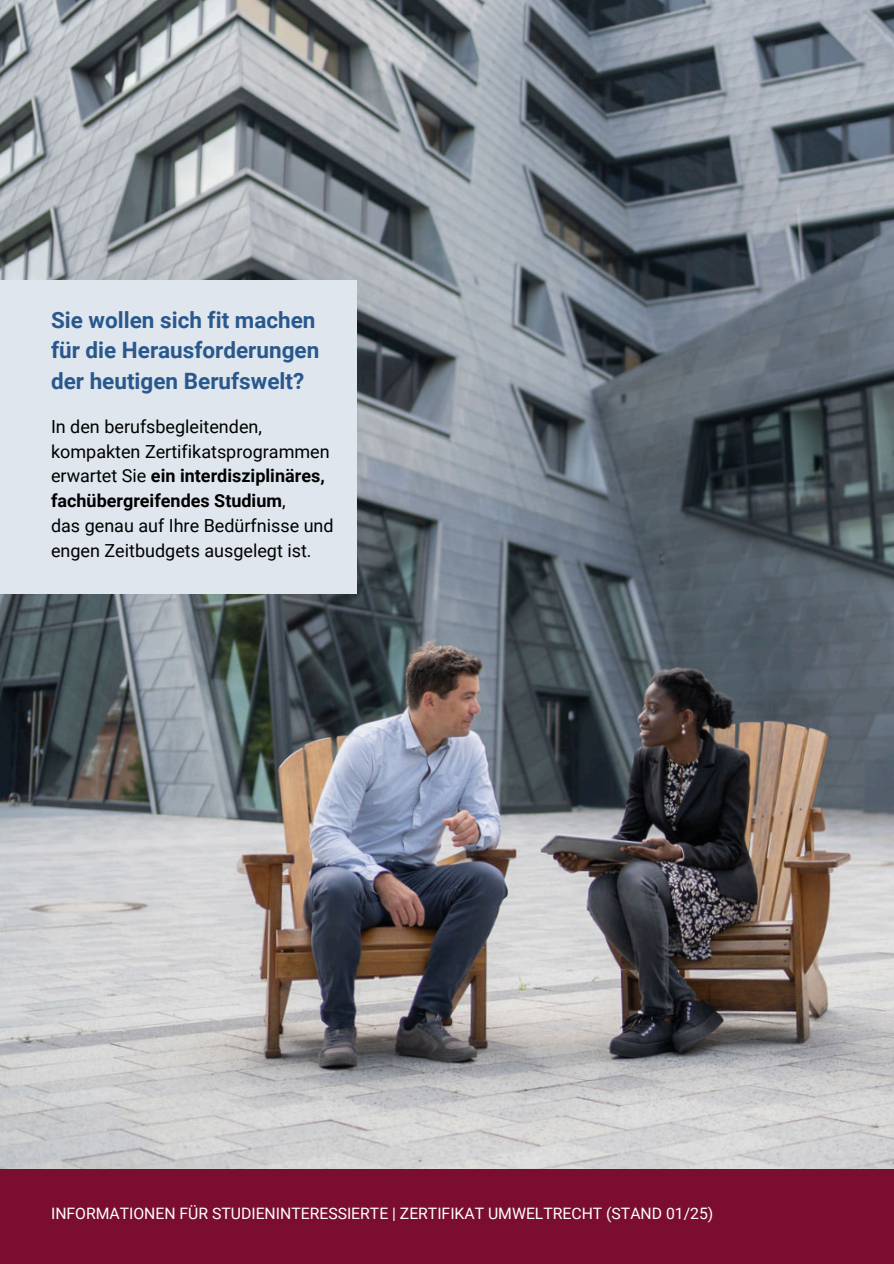
<style>
.page{position:relative;width:894px;height:1264px;background:#fff}
.page>*{position:absolute;margin:0;border:0;box-sizing:border-box;transform-origin:0 0}
.t1{font:700 22.5px/30.3px "Roboto";color:#29588c}
.t2{font:18px/24.8px "Roboto";color:#000}
.t3{font:15.75px "Roboto";color:#fff}
.s1{font-weight:700}
</style>
<div class="page">
<div style="left:0;top:0;width:893px;height:1263px;background:#7b0e30"></div>
<img style="left:0;top:0;width:893px;height:1168px">
<div style="left:0;top:280px;width:356px;height:313px;background:#dfe6ee"></div>
<h2 class="t1" style="left:51px;top:305px;width:269px">Sie wollen sich fit machen für die Herausforderungen der heutigen Berufswelt?</h2>
<h1 class="t2" style="left:51px;top:414px;width:284px">In den berufsbegleitenden, kompakten Zertifikatsprogrammen erwartet Sie <span class="s1">ein interdisziplinäres, fachübergreifendes Studium</span>,<br>das genau auf Ihre Bedürfnisse und engen Zeitbudgets ausgelegt ist.</h1>
<p class="t3" style="left:51px;top:1204px;width:663px">INFORMATIONEN FÜ R STUDIENINTERESSIERTE | ZERTIFIKAT UMWELTRECHT (STAND 01/25)</p>
</div>
